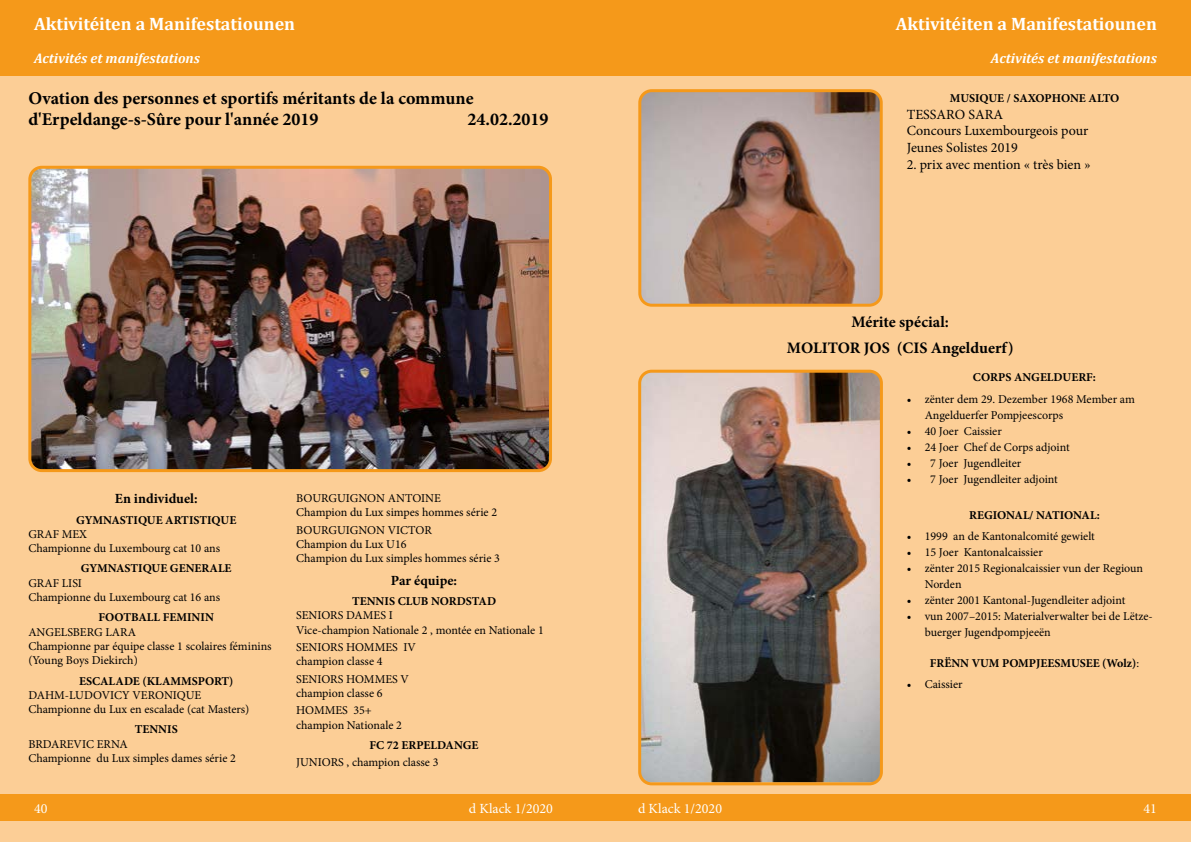
<style>
.page{position:relative;width:1191px;height:842px;background:#fff}
.page>*{position:absolute;margin:0;border:0;box-sizing:border-box;transform-origin:0 0}
.t1{font:700 18px/21.6px "Minion Pro";color:#000}
.t2{font:700 18px "Cambria";color:#fff}
.t3{font:700 16px/26px "Minion Pro";color:#000;text-align:center}
.t4{font:14px/16.8px "Minion Pro";color:#000}
.t5{font:italic 700 14px "Cambria";color:#fff}
.t6{font:14px "Minion Pro";color:#fff}
.t7{font:700 14px "Minion Pro";color:#000}
.t8{font:12px/14.4px "Minion Pro";color:#000}
.t9{font:700 12px "Minion Pro";color:#000}
.s1{font-weight:400}
</style>
<div class="page">
<div style="left:291px;top:794px;width:304px;height:27px;background:#f5991a"></div>
<div style="left:595px;top:794px;width:305px;height:27px;background:#f5991a"></div>
<div style="left:0;top:794px;width:291px;height:27px;background:#f5991a"></div>
<div style="left:900px;top:794px;width:291px;height:27px;background:#f5991a"></div>
<div style="left:0;top:0;width:595px;height:77px;background:#f5991a"></div>
<div style="left:595px;top:0;width:596px;height:77px;background:#f5991a"></div>
<div style="left:595px;top:77px;width:596px;height:717px;background:#fcce96"></div>
<div style="left:595px;top:821px;width:596px;height:21px;background:#fcce96"></div>
<img style="left:642px;top:374px;width:237px;height:407px">
<div style="left:638px;top:370px;width:245px;height:415px;border:3px solid #f5991a;border-radius:12px"></div>
<img style="left:642px;top:92px;width:238px;height:212px">
<div style="left:638px;top:89px;width:244px;height:218px;border:3px solid #f5991a;border-radius:12px"></div>
<div style="left:0;top:77px;width:595px;height:717px;background:#fcce96"></div>
<div style="left:0;top:821px;width:595px;height:21px;background:#fcce96"></div>
<img style="left:32px;top:170px;width:516px;height:298px">
<div style="left:28px;top:166px;width:524px;height:306px;border:3px solid #f5991a;border-radius:12px"></div>
<h1 class="t2" style="left:34px;top:11px;width:262px">Aktivitéiten a Manifestatiounen</h1>
<p class="t5" style="left:34px;top:49px;width:167px">Activités et manifestations</p>
<h1 class="t1" style="left:28px;top:87px;width:447px">Ovation des personnes et sportifs méritants de la commune d'Erpeldange-s-Sûre pour l'année 2019</h1>
<h1 class="t1" style="left:467px;top:109px;width:83px">24.02.2019</h1>
<p class="t7" style="left:115px;top:489px;width:84px">En individuel:</p>
<p class="t9" style="left:76px;top:511px;width:162px">GYMNASTIQUE ARTISTIQUE</p>
<p class="t8" style="left:28px;top:527px;width:193px">GRAF MEX<br>Championne du Luxembourg cat 10 ans</p>
<p class="t9" style="left:81px;top:560px;width:152px">GYMNASTIQUE GENERALE</p>
<p class="t8" style="left:28px;top:576px;width:193px">GRAF LISI<br>Championne du Luxembourg cat 16 ans</p>
<p class="t9" style="left:99px;top:609px;width:117px">FOOTBALL FEMININ</p>
<p class="t8" style="left:28px;top:625px;width:245px">ANGELSBERG LARA<br>Championne par équipe classe 1 scolaires féminins (Young Boys Diekirch)</p>
<p class="t9" style="left:79px;top:672px;width:156px">ESCALADE (KLAMMSPORT)</p>
<p class="t8" style="left:28px;top:688px;width:222px">DAHM-LUDOVICY VERONIQUE<br>Championne du Lux en escalade (cat Masters)</p>
<p class="t9" style="left:135px;top:721px;width:45px">TENNIS</p>
<p class="t8" style="left:28px;top:737px;width:209px">BRDAREVIC ERNA<br>Championne du Lux simples dames série 2</p>
<p class="t8" style="left:296px;top:491px;width:202px">BOURGUIGNON ANTOINE<br>Champion du Lux simpes hommes série 2</p>
<p class="t8" style="left:296px;top:523px;width:205px">BOURGUIGNON VICTOR<br>Champion du Lux U16<br>Champion du Lux simples hommes série 3</p>
<p class="t7" style="left:391px;top:571px;width:68px">Par équipe:</p>
<p class="t9" style="left:352px;top:593px;width:146px">TENNIS CLUB NORDSTAD</p>
<p class="t8" style="left:296px;top:608px;width:249px">SENIORS DAMES I<br>Vice-champion Nationale 2 , montée en Nationale 1</p>
<p class="t8" style="left:296px;top:640px;width:121px">SENIORS HOMMES IV champion classe 4</p>
<p class="t8" style="left:296px;top:672px;width:114px">SENIORS HOMMES V champion classe 6</p>
<p class="t8" style="left:296px;top:703px;width:107px">HOMMES 35+ champion Nationale 2</p>
<p class="t9" style="left:369px;top:736px;width:110px">FC 72 ERPELDANGE</p>
<p class="t8" style="left:296px;top:755px;width:144px">JUNIORS , champion classe 3</p>
<h1 class="t2" style="left:896px;top:11px;width:262px">Aktivitéiten a Manifestatiounen</h1>
<p class="t5" style="left:991px;top:49px;width:167px">Activités et manifestations</p>
<p class="t9" style="left:950px;top:89px;width:171px">MUSIQUE / SAXOPHONE ALTO</p>
<p class="t4" style="left:906px;top:106px;width:183px">TESSARO SARA<br>Concours Luxembourgeois pour<br>Jeunes Solistes 2019</p>
<p class="t4" style="left:906px;top:156px;width:185px">2. prix avec mention « très bien »</p>
<h2 class="t3" style="left:787px;top:309px;width:228px">Mérite spécial:<br>MOLITOR JOS (CIS Angelduerf)</h2>
<p class="t9" style="left:973px;top:369px;width:124px">CORPS ANGELDUERF:</p>
<p class="t8" style="left:924px;top:391px;width:212px;line-height:16px;text-indent:-18px">• zënter dem 29. Dezember 1968 Member am<br>Angelduerfer Pompjeescorps</p>
<p class="t8" style="left:906px;top:424px;width:97px">• 40 Joer Caissier</p>
<p class="t8" style="left:906px;top:440px;width:165px">• 24 Joer Chef de Corps adjoint</p>
<p class="t8" style="left:906px;top:456px;width:116px">• 7 Joer Jugendleiter</p>
<p class="t8" style="left:906px;top:472px;width:153px">• 7 Joer Jugendleiter adjoint</p>
<p class="t9" style="left:969px;top:506px;width:132px">REGIONAL/ NATIONAL:</p>
<p class="t8" style="left:906px;top:529px;width:190px">• 1999 an de Kantonalcomité gewielt</p>
<p class="t8" style="left:906px;top:545px;width:138px">• 15 Joer Kantonalcaissier</p>
<p class="t8" style="left:924px;top:561px;width:220px;line-height:16px;text-indent:-18px">• zënter 2015 Regionalcaissier vun der Regioun<br>Norden</p>
<p class="t8" style="left:906px;top:593px;width:220px">• zënter 2001 Kantonal-Jugendleiter adjoint</p>
<p class="t8" style="left:924px;top:609px;width:230px;line-height:16px;text-indent:-18px">• vun 2007–2015: Materialverwalter bei de Lëtze&shy;buerger Jugendpompjeeën</p>
<p class="t9" style="left:929px;top:654px;width:211px">FRËNN VUM POMPJEESMUSEE (Wolz)<span class="s1">:</span></p>
<p class="t8" style="left:906px;top:677px;width:57px">• Caissier</p>
<p class="t6" style="left:34px;top:799px;width:15px">40</p>
<p class="t6" style="left:469px;top:799px;width:86px">d Klack 1/2020</p>
<p class="t6" style="left:638px;top:799px;width:86px">d Klack 1/2020</p>
<p class="t6" style="left:1143px;top:799px;width:15px">41</p>
</div>
